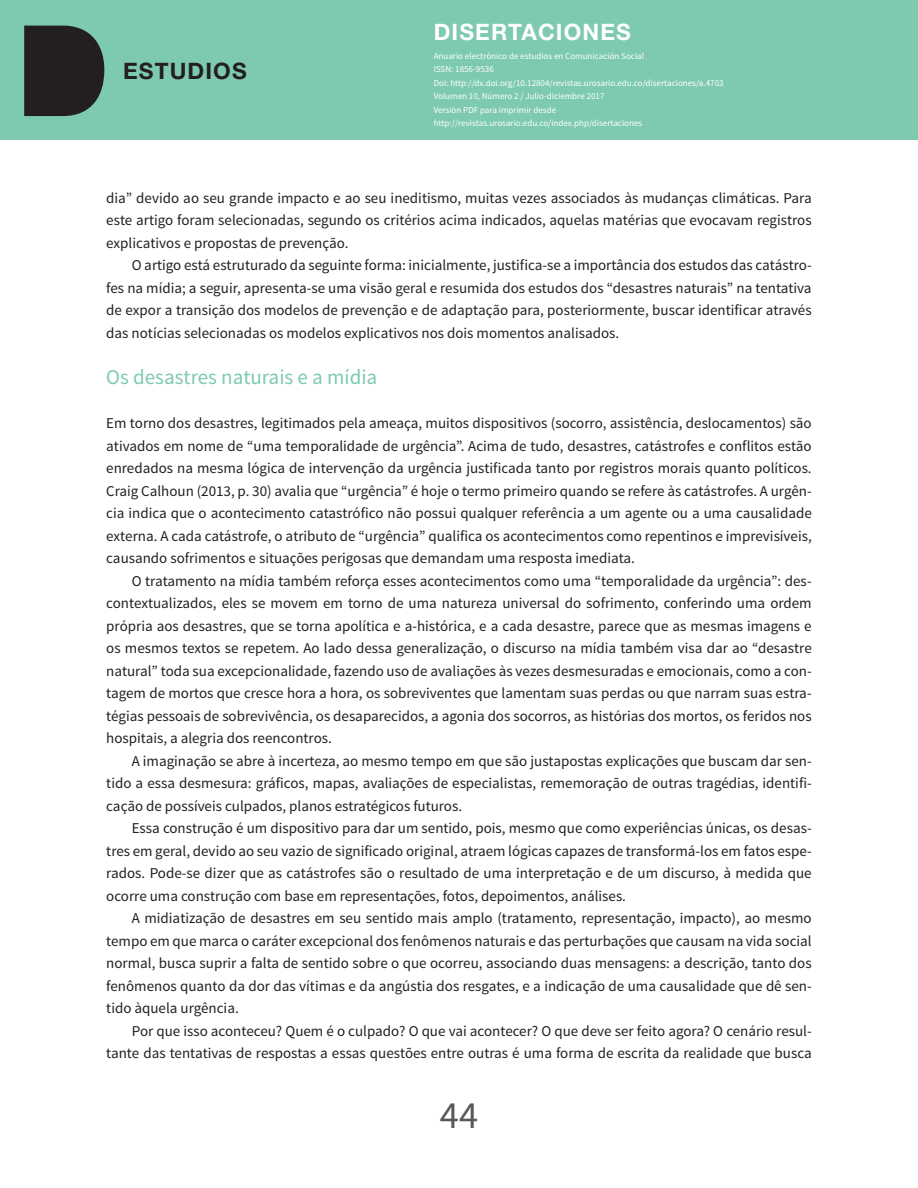
<style>
.page{position:relative;width:918px;height:1188px;background:#fff}
.page>*{position:absolute;margin:0;border:0;box-sizing:border-box;transform-origin:0 0}
.t1{font:38.4px "Source Sans Pro";color:#57585a}
.t2{font:700 22.65px "Helvetica Neue LT Std";letter-spacing:.05em;color:#fff}
.t3{font:700 22.65px "Helvetica Neue LT Std";letter-spacing:.05em;color:#231f20}
.T2{font:21px "Source Sans Pro";color:#7dcaae}
.p2{font:15px/22.5px "Source Sans Pro";color:#231f20;text-align:justify}
.p1{font:15px/22.5px "Source Sans Pro";color:#231f20;text-align:justify}
.t4{font:9px/13.5px "Source Sans Pro";color:#fff}
.s1{font-style:inherit}
</style>
<div class="page">
<div style="left:0;top:0;width:918px;height:139px;background:#7dcaae"></div>
<svg style="left:24px;top:26px;width:80px;height:90px;background:#2b2e2d"></svg>
<h2 class="t3" style="left:123px;top:57px;width:125px">ESTUDIOS</h2>
<h2 class="t2" style="left:434px;top:18px;width:199px">DISERTACIONES</h2>
<p class="t4" style="left:434px;top:49px;width:292px">Anuario electrónico de estudios en Comunicación Social<br><span class="s1">ISSN</span>: 1856-9536<br>Doi: http://dx.doi.org/10.12804/revistas.urosario.edu.co/disertaciones/a.4703<br>Volumen 10, Número 2 / Julio-diciembre 2017<br>Versión <span class="s1">PDF</span> para imprimir desde http://revistas.urosario.edu.co/index.php/disertaciones</p>
<p class="p2" style="left:106px;top:187px;width:707px">dia” devido ao seu grande impacto e ao seu ineditismo, muitas vezes associados às mudanças climáticas. Para este artigo foram selecionadas, segundo os critérios acima indicados, aquelas matérias que evocavam registros explicativos e propostas de prevenção.</p>
<p class="p2" style="left:106px;top:254px;width:707px;text-indent:26px">O artigo está estruturado da seguinte forma: inicialmente, justifica-se a importância dos estudos das catástro&shy;fes na mídia; a seguir, apresenta-se uma visão geral e resumida dos estudos dos “desastres naturais” na tentativa de expor a transição dos modelos de prevenção e de adaptação para, posteriormente, buscar identificar através das notícias selecionadas os modelos explicativos nos dois momentos analisados.</p>
<p class="T2" style="left:106px;top:364px;width:273px">Os desastres naturais e a mídia</p>
<p class="p1" style="left:106px;top:412px;width:707px">Em torno dos desastres, legitimados pela ameaça, muitos dispositivos (socorro, assistência, deslocamentos) são ativados em nome de “uma temporalidade de urgência”. Acima de tudo, desastres, catástrofes e conflitos estão enredados na mesma lógica de intervenção da urgência justificada tanto por registros morais quanto políticos.<br>Craig Calhoun (2013, p. 30) avalia que “urgência” é hoje o termo primeiro quando se refere às catástrofes. A urgên&shy;cia indica que o acontecimento catastrófico não possui qualquer referência a um agente ou a uma causalidade externa. A cada catástrofe, o atributo de “urgência” qualifica os acontecimentos como repentinos e imprevisíveis, causando sofrimentos e situações perigosas que demandam uma resposta imediata.</p>
<p class="p2" style="left:106px;top:570px;width:707px;text-indent:26px">O tratamento na mídia também reforça esses acontecimentos como uma “temporalidade da urgência”: des&shy;contextualizados, eles se movem em torno de uma natureza universal do sofrimento, conferindo uma ordem própria aos desastres, que se torna apolítica e a-histórica, e a cada desastre, parece que as mesmas imagens e os mesmos textos se repetem. Ao lado dessa generalização, o discurso na mídia também visa dar ao “desastre natural” toda sua excepcionalidade, fazendo uso de avaliações às vezes desmesuradas e emocionais, como a con&shy;tagem de mortos que cresce hora a hora, os sobreviventes que lamentam suas perdas ou que narram suas estra&shy;tégias pessoais de sobrevivência, os desaparecidos, a agonia dos socorros, as histórias dos mortos, os feridos nos hospitais, a alegria dos reencontros.</p>
<p class="p2" style="left:106px;top:750px;width:707px;text-indent:26px">A imaginação se abre à incerteza, ao mesmo tempo em que são justapostas explicações que buscam dar sen&shy;tido a essa desmesura: gráficos, mapas, avaliações de especialistas, rememoração de outras tragédias, identifi&shy;cação de possíveis culpados, planos estratégicos futuros.</p>
<p class="p2" style="left:106px;top:817px;width:707px;text-indent:26px">Essa construção é um dispositivo para dar um sentido, pois, mesmo que como experiências únicas, os desas&shy;tres em geral, devido ao seu vazio de significado original, atraem lógicas capazes de transformá-los em fatos espe&shy;rados. Pode-se dizer que as catástrofes são o resultado de uma interpretação e de um discurso, à medida que ocorre uma construção com base em representações, fotos, depoimentos, análises.</p>
<p class="p2" style="left:106px;top:907px;width:707px;text-indent:26px">A midiatização de desastres em seu sentido mais amplo (tratamento, representação, impacto), ao mesmo tempo em que marca o caráter excepcional dos fenômenos naturais e das perturbações que causam na vida social normal, busca suprir a falta de sentido sobre o que ocorreu, associando duas mensagens: a descrição, tanto dos fenômenos quanto da dor das vítimas e da angústia dos resgates, e a indicação de uma causalidade que dê sen&shy;tido àquela urgência.</p>
<p class="p2" style="left:106px;top:1020px;width:707px;text-align:right">Por que isso aconteceu? Quem é o culpado? O que vai acontecer? O que deve ser feito agora? O cenário resul&shy;tante das tentativas de respostas a essas questões entre outras é uma forma de escrita da realidade que busca</p>
<h1 class="t1" style="left:440px;top:1092px;width:40px">44</h1>
</div>
